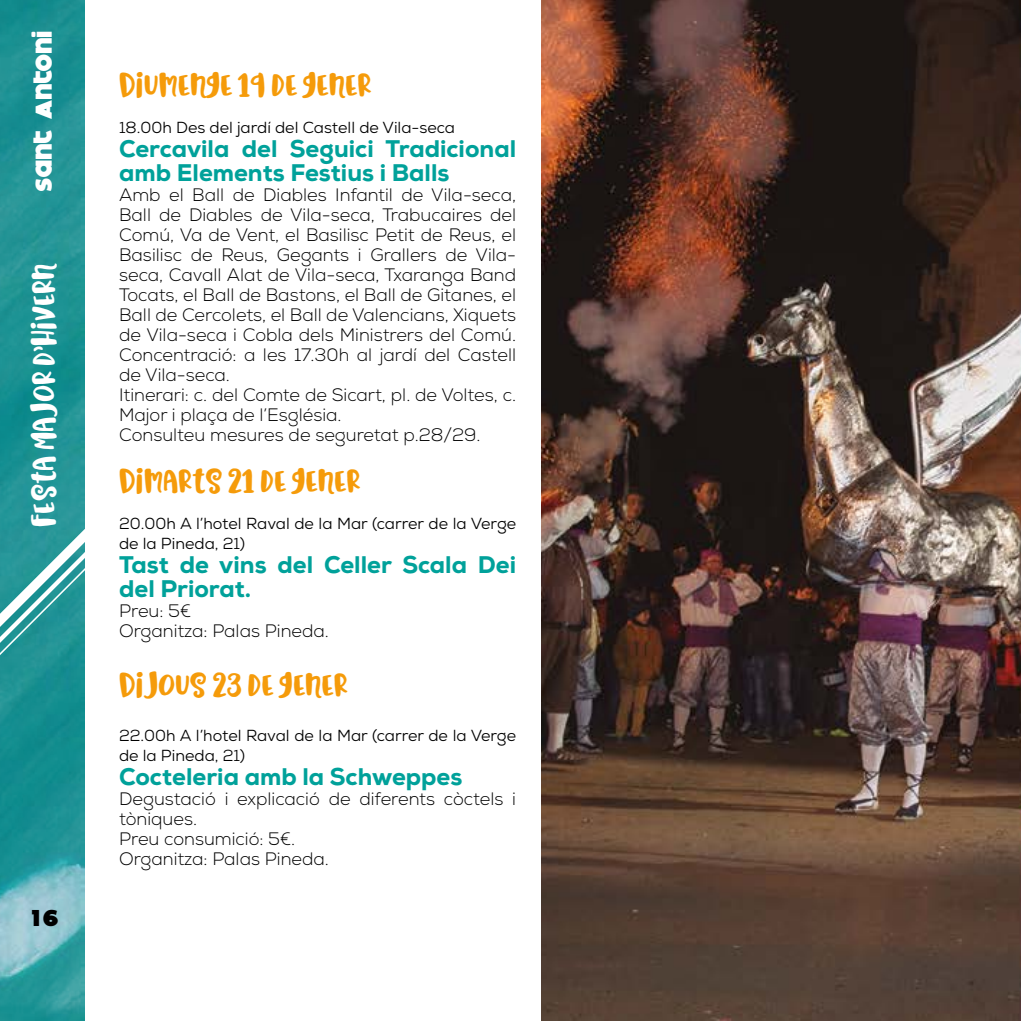
<style>
.page{position:relative;width:1021px;height:1021px;background:#fff}
.page>*{position:absolute;margin:0;border:0;box-sizing:border-box;transform-origin:0 0}
.t1{font:28px "Hello Spring";color:#f59b0a}
.t2{font:28px "Hello Spring";color:#fff}
.t3{font:28px "Dokyo";color:#fff}
.t4{font:28px "Dokyo";color:#000}
.t5{font:800 24px/24px "Nexa";color:#00a19a}
.t6{font:300 18px/20px "Nexa";color:#000}
.t7{font:16px/20px "Nexa";color:#000}
</style>
<div class="page">
<img style="left:0;top:0;width:85px;height:1020px">
<svg style="left:0;top:529px;width:85px;height:160px;background:#3ea1a3"></svg>
<img style="left:541px;top:0;width:479px;height:1020px">
<h1 class="t3" style="left:27px;top:191px;width:162px;rotate:-90deg">Sant Antoni</h1>
<h1 class="t2" style="left:26px;top:527px;width:265px;rotate:-90deg">Festa Major d’hivern</h1>
<h1 class="t4" style="left:32px;top:901px;width:28px">16</h1>
<h1 class="t1" style="left:119px;top:67px;width:254px">Diumenge 19 de gener</h1>
<p class="t7" style="left:119px;top:118px;width:337px">18.00h Des del jardí del Castell de Vila-seca</p>
<h2 class="t5" style="left:119px;top:137px;width:398px">Cercavila del Seguici Tradicional amb Elements Festius i Balls</h2>
<p class="t6" style="left:119px;top:185px;width:398px">Amb el Ball de Diables Infantil de Vila-seca, Ball de Diables de Vila-seca, Trabucaires del Comú, Va de Vent, el Basilisc Petit de Reus, el Basilisc de Reus, Gegants i Grallers de Vila&shy;seca, Cavall Alat de Vila-seca, Txaranga Band Tocats, el Ball de Bastons, el Ball de Gitanes, el Ball de Cercolets, el Ball de Valencians, Xiquets de Vila-seca i Cobla dels Ministrers del Comú.<br>Concentració: a les 17.30h al jardí del Castell de Vila-seca.<br>Itinerari: c. del Comte de Sicart, pl. de Voltes, c.<br>Major i plaça de l’Església.<br>Consulteu mesures de seguretat p.28/29.</p>
<h1 class="t1" style="left:119px;top:463px;width:243px">Dimarts 21 de gener</h1>
<p class="t7" style="left:119px;top:514px;width:398px">20.00h A l’hotel Raval de la Mar (carrer de la Verge de la Pineda, 21)</p>
<h2 class="t5" style="left:119px;top:553px;width:398px">Tast de vins del Celler Scala Dei del Priorat.</h2>
<p class="t6" style="left:119px;top:601px;width:211px">Preu: 5€<br>Organitza: Palas Pineda.</p>
<h1 class="t1" style="left:119px;top:667px;width:230px">Dijous 23 de gener</h1>
<p class="t7" style="left:119px;top:726px;width:398px">22.00h A l’hotel Raval de la Mar (carrer de la Verge de la Pineda, 21)</p>
<h2 class="t5" style="left:119px;top:765px;width:345px">Cocteleria amb la Schweppes</h2>
<p class="t6" style="left:119px;top:789px;width:398px">Degustació i explicació de diferents còctels i tòniques.<br>Preu consumició: 5€.<br>Organitza: Palas Pineda.</p>
</div>
